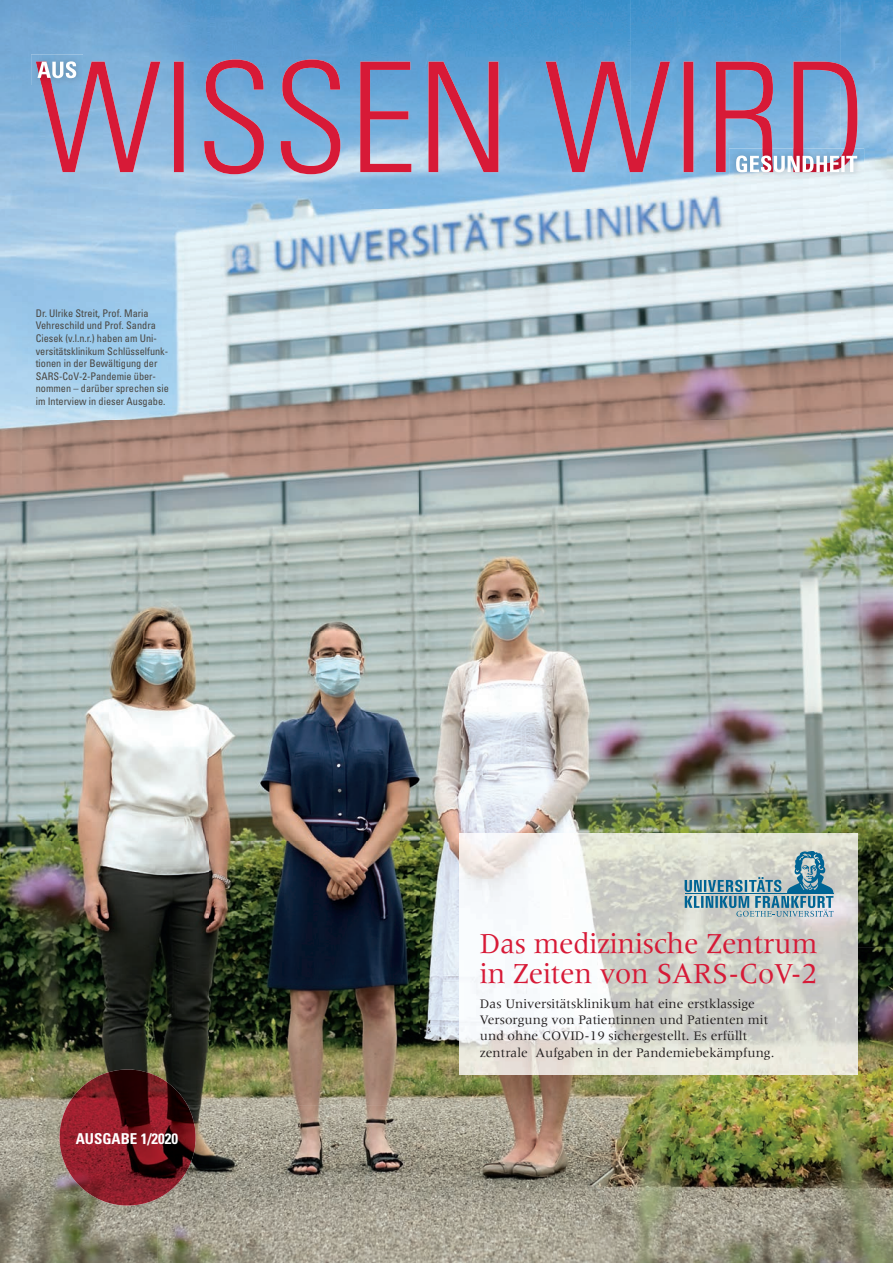
<style>
.page{position:relative;width:893px;height:1263px;background:#fff}
.page>*{position:absolute;margin:0;border:0;box-sizing:border-box;transform-origin:0 0}
.t1{font:30px/30px "Meridien LT Std";letter-spacing:-.01em;color:#d71a37}
.t2{font:700 condensed 15px "Univers";color:#fff}
.t3{font:13.5px/16.2px "Meridien LT Std";color:#231f20}
.t4{font:condensed 10.5px/12.6px "Univers";color:#494641}
</style>
<div class="page">
<img style="left:0;top:0;width:840px;height:631px">
<img style="left:840px;top:0;width:53px;height:1263px">
<img style="left:0;top:631px;width:630px;height:211px">
<img style="left:630px;top:631px;width:211px;height:203px">
<img style="left:0;top:842px;width:420px;height:210px">
<img style="left:420px;top:842px;width:53px;height:421px">
<img style="left:0;top:1052px;width:105px;height:211px">
<img style="left:105px;top:1052px;width:315px;height:53px">
<img style="left:473px;top:1075px;width:368px;height:188px">
<img style="left:158px;top:1105px;width:262px;height:158px">
<img style="left:105px;top:1198px;width:53px;height:65px">
<img style="left:60px;top:1069px;width:136px;height:136px;border-radius:68px">
<svg style="left:36px;top:60px;width:821px;height:114px"></svg>
<img style="left:729px;top:149px;width:135px;height:30px">
<img style="left:762px;top:149px;width:93px;height:7px">
<svg style="left:736px;top:156px;width:121px;height:16px"></svg>
<img style="left:31px;top:54px;width:52px;height:31px">
<img style="left:36px;top:62px;width:16px;height:23px">
<svg style="left:37px;top:61px;width:39px;height:17px"></svg>
<img style="left:460px;top:834px;width:397px;height:241px">
<svg style="left:685px;top:851px;width:148px;height:66px"></svg>
<p class="t4" style="left:36px;top:307px;width:135px">Dr. Ulrike Streit, Prof. Maria<br>Vehreschild und Prof. Sandra<br>Ciesek (v.l.n.r.) haben am Uni&shy;versitätsklinikum Schlüsselfunk&shy;tionen in der Bewältigung der<br>SARS-CoV-2-Pandemie über&shy;nommen – darüber sprechen sie im Interview in dieser Ausgabe.</p>
<h2 class="t2" style="left:76px;top:1129px;width:104px">AUSGABE 1/2020</h2>
<h1 class="t1" style="left:480px;top:928px;width:339px">Das medizinische Zentrum in Zeiten von SARS-CoV-2</h1>
<p class="t3" style="left:480px;top:995px;width:296px">Das Universitätsklinikum hat eine erstklassige Versorgung von Patientinnen und Patienten mit und ohne COVID-19 sichergestellt. Es erfüllt zentrale Aufgaben in der Pandemiebekämpfung.</p>
</div>
